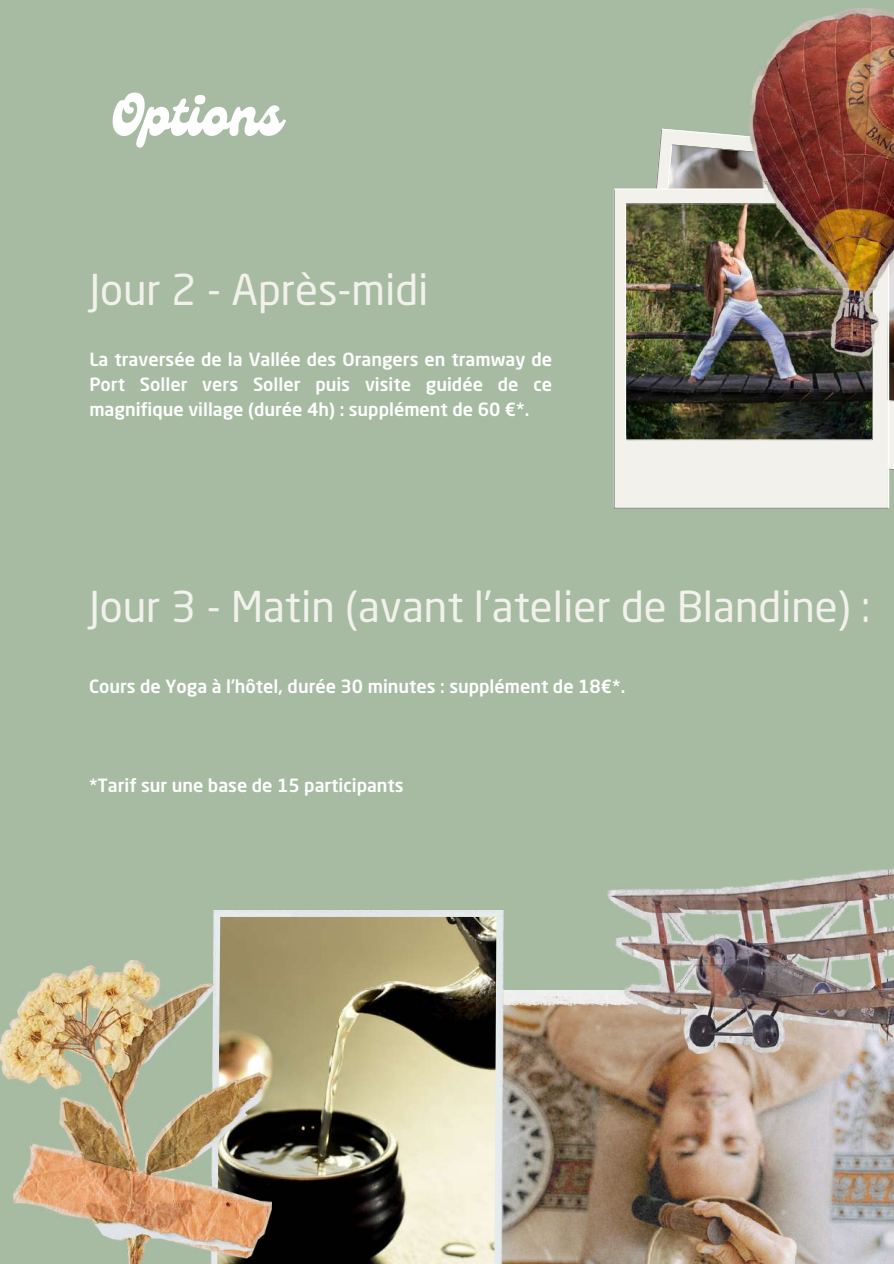
<style>
.page{position:relative;width:894px;height:1264px;background:#fff}
.page>*{position:absolute;margin:0;border:0;box-sizing:border-box;transform-origin:0 0}
.t1{font:58.2px "Genty";color:#fff}
.t2{font:42px "Neo Sans Pro";color:#f2f1eb}
.t3{font:500 18px/24.8px "Neo Sans Pro";color:#fff;text-align:justify}
</style>
<div class="page">
<div style="left:0;top:0;width:893px;height:1263px;background:#a7bba3"></div>
<img style="left:613px;top:129px;width:280px;height:380px">
<img style="left:503px;top:990px;width:390px;height:273px">
<img style="left:213px;top:910px;width:290px;height:353px">
<img style="left:217px;top:916px;width:279px;height:347px">
<img style="left:747px;top:8px;width:146px;height:349px">
<img style="left:0;top:960px;width:272px;height:303px">
<img style="left:607px;top:869px;width:286px;height:184px">
<h1 class="t1" style="left:112px;top:82px;width:171px">Options</h1>
<h2 class="t2" style="left:89px;top:273px;width:340px">Jour 2 - Après-midi</h2>
<p class="t3" style="left:89px;top:349px;width:464px">La traversée de la Vallée des Orangers en tramway de Port Soller vers Soller puis visite guidée de ce magnifique village (durée 4h) : supplément de 60 €*.</p>
<h2 class="t2" style="left:89px;top:589px;width:782px">Jour 3 - Matin (avant l’atelier de Blandine) :</h2>
<p class="t3" style="left:89px;top:675px;width:538px">Cours de Yoga à l’hôtel, durée 30 minutes : supplément de 18€*.</p>
<p class="t3" style="left:89px;top:774px;width:316px">*Tarif sur une base de 15 participants</p>
</div>
